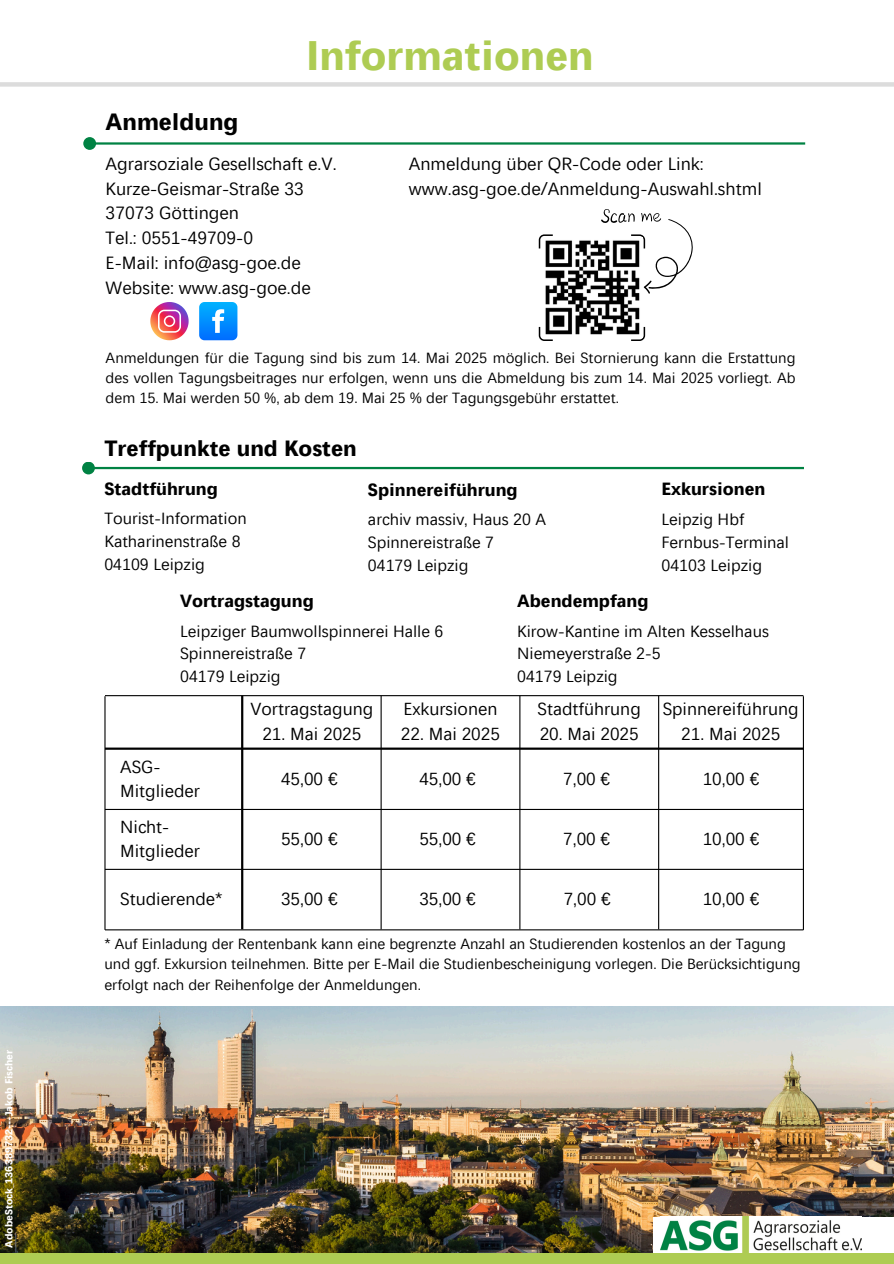
<style>
.page{position:relative;width:894px;height:1264px;background:#fff}
.page>*{position:absolute;margin:0;border:0;box-sizing:border-box;transform-origin:0 0}
.t1{font:700 42px "Leelawadee";color:#aecc53}
.t2{font:700 24px "Leelawadee";color:#000}
.t3{font:700 22.5px "Leelawadee";color:#000}
.t4{font:18px/24.8px "Leelawadee";color:#000}
.t5{font:700 18px "Leelawadee";color:#000}
.t6{font:17.7px/24.5px "Leelawadee";color:#000}
.t7{font:16.5px/22.8px "Leelawadee";color:#000}
.t8{font:15px/20.2px "Leelawadee";color:#000;text-align:justify}
.t9{font:700 10.5px "Leelawadee";color:#fff}
</style>
<div class="page">
<img style="left:0;top:1006px;width:893px;height:247px">
<div style="left:653px;top:1216px;width:240px;height:43px;background:#fff"></div>
<img style="left:660px;top:1216px;width:201px;height:37px">
<div style="left:0;top:1253px;width:893px;height:10px;background:#aecc53"></div>
<hr style="left:89px;top:467px;width:714px;height:2px;background:#008243">
<div style="left:82px;top:461px;width:13px;height:13px;background:#008243;border-radius:50%"></div>
<hr style="left:90px;top:142px;width:715px;height:3px;background:#008243">
<div style="left:83px;top:137px;width:13px;height:13px;background:#008243;border-radius:50%"></div>
<div style="left:0;top:82px;width:893px;height:5px;background:#dcdcdc"></div>
<hr style="left:105px;top:747px;width:698px;height:2px;background:#000">
<hr style="left:241px;top:695px;width:2px;height:234px;background:#000">
<hr style="left:380px;top:695px;width:1px;height:234px;background:#000">
<hr style="left:519px;top:695px;width:1px;height:234px;background:#000">
<hr style="left:658px;top:695px;width:1px;height:234px;background:#000">
<hr style="left:802px;top:696px;width:1px;height:233px;background:#000">
<hr style="left:105px;top:809px;width:698px;height:1px;background:#000">
<hr style="left:105px;top:868px;width:698px;height:2px;background:#000">
<hr style="left:105px;top:929px;width:698px;height:1px;background:#000">
<hr style="left:105px;top:695px;width:698px;height:1px;background:#000">
<hr style="left:104px;top:696px;width:1px;height:233px;background:#000">
<svg style="left:538px;top:234px;width:14px;height:14px"></svg>
<svg style="left:538px;top:327px;width:14px;height:14px"></svg>
<svg style="left:631px;top:327px;width:14px;height:14px"></svg>
<svg style="left:601px;top:209px;width:92px;height:84px"></svg>
<img style="left:542px;top:237px;width:100px;height:100px">
<svg style="left:150px;top:302px;width:38px;height:38px"></svg>
<svg style="left:199px;top:302px;width:38px;height:38px"></svg>
<h1 class="t9" style="left:2px;top:1247px;width:199px;rotate:-90deg">AdobeStock_136389732---Jakob Fischer</h1>
<p class="t1" style="left:306px;top:30px;width:289px">Informationen</p>
<p class="t2" style="left:106px;top:107px;width:134px">Anmeldung</p>
<p class="t4" style="left:106px;top:151px;width:232px">Agrarsoziale Gesellschaft e.V.<br>Kurze-Geismar-Straße 33<br>37073 Göttingen<br>Tel.: 0551-49709-0<br>E-Mail: info@asg-goe.de<br>Website: www.asg-goe.de</p>
<h2 class="t4" style="left:409px;top:151px;width:354px">Anmeldung über QR-Code oder Link: www.asg-goe.de/Anmeldung-Auswahl.shtml</h2>
<h4 class="t8" style="left:106px;top:347px;width:691px">Anmeldungen für die Tagung sind bis zum 14. Mai 2025 möglich. Bei Stornierung kann die Erstattung des vollen Tagungsbeitrages nur erfolgen, wenn uns die Abmeldung bis zum 14. Mai 2025 vorliegt. Ab dem 15. Mai werden 50 %, ab dem 19. Mai 25 % der Tagungsgebühr erstattet.</h4>
<p class="t3" style="left:104px;top:434px;width:254px">Treffpunkte und Kosten</p>
<h4 class="t5" style="left:104px;top:477px;width:115px">Stadtführung</h4>
<h4 class="t7" style="left:104px;top:506px;width:144px">Tourist-Information<br>Katharinenstraße 8<br>04109 Leipzig</h4>
<p class="t5" style="left:661px;top:478px;width:105px">Exkursionen</p>
<h4 class="t7" style="left:661px;top:507px;width:129px">Leipzig Hbf<br>Fernbus-Terminal<br>04103 Leipzig</h4>
<h4 class="t5" style="left:368px;top:478px;width:151px">Spinnereiführung</h4>
<p class="t7" style="left:368px;top:507px;width:180px">archiv massiv, Haus 20 A<br>Spinnereistraße 7<br>04179 Leipzig</p>
<h4 class="t5" style="left:517px;top:590px;width:133px">Abendempfang</h4>
<h4 class="t7" style="left:517px;top:619px;width:253px">Kirow-Kantine im Alten Kesselhaus<br>Niemeyerstraße 2-5<br>04179 Leipzig</h4>
<p class="t5" style="left:180px;top:590px;width:135px">Vortragstagung</p>
<p class="t7" style="left:180px;top:619px;width:265px">Leipziger Baumwollspinnerei Halle 6<br>Spinnereistraße 7<br>04179 Leipzig</p>
<p class="t6" style="left:120px;top:754px;width:81px">ASG-<br>Mitglieder</p>
<p class="t6" style="left:120px;top:814px;width:81px">Nicht-<br>Mitglieder</p>
<h4 class="t6" style="left:120px;top:886px;width:104px">Studierende*</h4>
<p class="t6" style="left:250px;top:696px;width:124px">Vortragstagung</p>
<p class="t6" style="left:262px;top:721px;width:100px">21. Mai 2025</p>
<h5 class="t6" style="left:281px;top:766px;width:58px">45,00 €</h5>
<h2 class="t6" style="left:281px;top:826px;width:58px">55,00 €</h2>
<p class="t6" style="left:281px;top:886px;width:58px">35,00 €</p>
<h4 class="t6" style="left:403px;top:696px;width:95px">Exkursionen</h4>
<h4 class="t6" style="left:401px;top:721px;width:100px">22. Mai 2025</h4>
<h3 class="t6" style="left:419px;top:766px;width:58px">45,00 €</h3>
<h4 class="t6" style="left:419px;top:826px;width:58px">55,00 €</h4>
<h3 class="t6" style="left:419px;top:886px;width:58px">35,00 €</h3>
<p class="t6" style="left:537px;top:696px;width:105px">Stadtführung</p>
<p class="t6" style="left:539px;top:721px;width:100px">20. Mai 2025</p>
<p class="t6" style="left:662px;top:696px;width:137px">Spinnereiführung</p>
<p class="t6" style="left:681px;top:721px;width:100px">21. Mai 2025</p>
<h4 class="t6" style="left:563px;top:766px;width:48px">7,00 €</h4>
<h3 class="t6" style="left:702px;top:766px;width:58px">10,00 €</h3>
<h3 class="t6" style="left:563px;top:826px;width:48px">7,00 €</h3>
<h4 class="t6" style="left:702px;top:826px;width:58px">10,00 €</h4>
<h4 class="t6" style="left:563px;top:886px;width:48px">7,00 €</h4>
<h3 class="t6" style="left:702px;top:886px;width:58px">10,00 €</h3>
<h4 class="t8" style="left:104px;top:933px;width:697px;text-align:left">* Auf Einladung der Rentenbank kann eine begrenzte Anzahl an Studierenden kostenlos an der Tagung und ggf. Exkursion teilnehmen. Bitte per E-Mail die Studienbescheinigung vorlegen. Die Berücksichtigung erfolgt nach der Reihenfolge der Anmeldungen.</h4>
</div>
